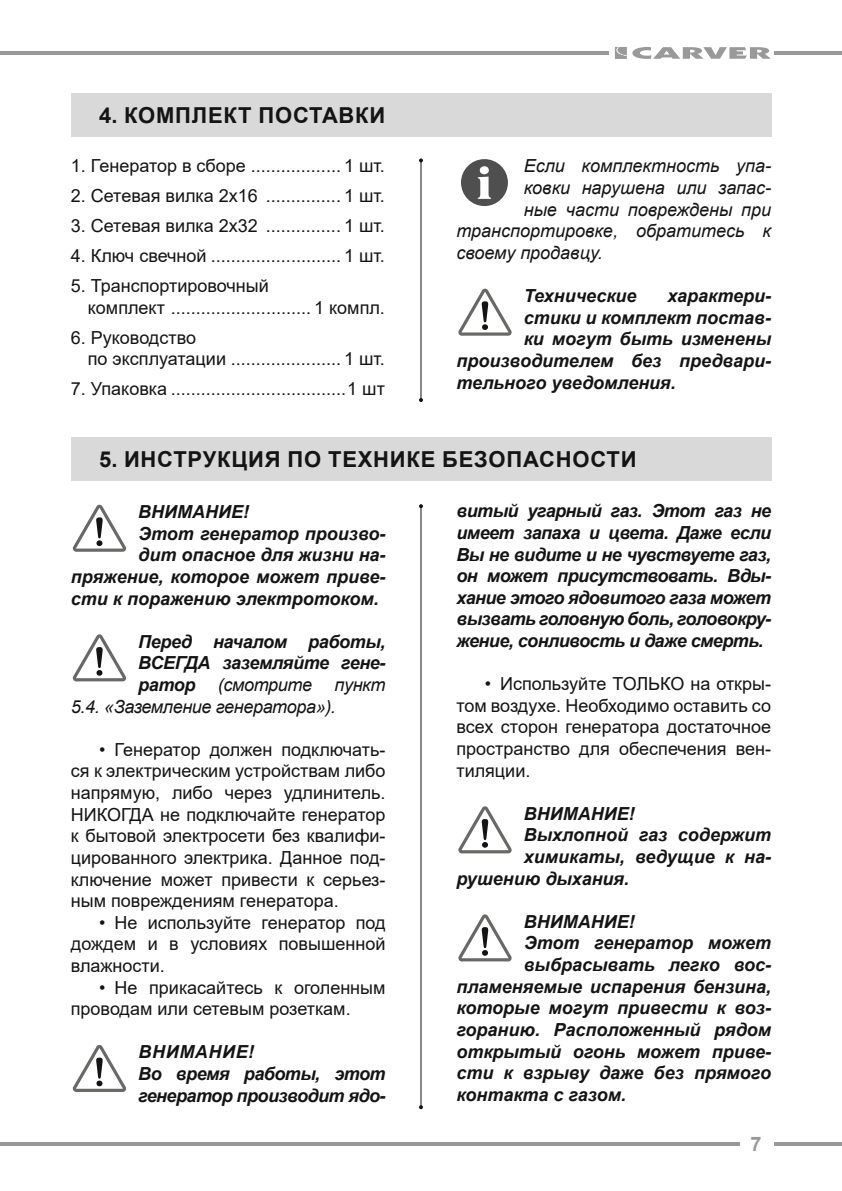
<style>
.page{position:relative;width:842px;height:1191px;background:#fff}
.page>*{position:absolute;margin:0;border:0;box-sizing:border-box;transform-origin:0 0}
.t1{font:700 22px "Arial";letter-spacing:.035em;color:#131413}
.t2{font:700 20px "Arial";color:#999}
.t3{font:18px/21.6px "Arial";color:#131413}
.t4{font:italic 700 18px/21.6px "Arial";color:#131413;text-align:justify}
.t5{font:italic 18px "Arial";color:#131413}
.t6{font:italic 700 18px/21.6px "Arial";letter-spacing:-.03em;color:#131413}
.t7{font:italic 18px "Arial";letter-spacing:-.02em;color:#131413}
.t8{font:italic 700 18px "Arial";letter-spacing:-.02em;color:#131413}
.s1{font-weight:700}
</style>
<div class="page">
<hr style="left:0;top:1142px;width:740px;height:3px;background:#999">
<hr style="left:0;top:51px;width:608px;height:4px;background:#999">
<svg style="left:774px;top:1142px;width:68px;height:3px"></svg>
<hr style="left:774px;top:51px;width:68px;height:4px;background:#999">
<svg style="left:615px;top:47px;width:156px;height:12px"></svg>
<hr style="left:420px;top:160px;width:1px;height:240px;background:#131413">
<svg style="left:419px;top:158px;width:4px;height:4px"></svg>
<svg style="left:419px;top:398px;width:4px;height:4px"></svg>
<div style="left:71px;top:94px;width:700px;height:43px;background:#d9d9d9"></div>
<div style="left:461px;top:159px;width:47px;height:47px;background:#4f4f4f;border-radius:50%"></div>
<svg style="left:478px;top:166px;width:13px;height:33px"></svg>
<svg style="left:458px;top:289px;width:54px;height:47px"></svg>
<svg style="left:458px;top:806px;width:54px;height:47px"></svg>
<svg style="left:458px;top:914px;width:54px;height:47px"></svg>
<svg style="left:73px;top:505px;width:53px;height:47px"></svg>
<svg style="left:73px;top:634px;width:53px;height:47px"></svg>
<svg style="left:73px;top:1045px;width:53px;height:47px"></svg>
<hr style="left:420px;top:506px;width:1px;height:601px;background:#131413">
<svg style="left:419px;top:504px;width:4px;height:4px"></svg>
<svg style="left:419px;top:1105px;width:4px;height:4px"></svg>
<div style="left:71px;top:437px;width:700px;height:44px;background:#d9d9d9"></div>
<p class="t1" style="left:99px;top:100px;width:288px">4. КОМПЛЕКТ ПОСТАВКИ</p>
<p class="t3" style="left:71px;top:154px;width:316px">1. Генератор в сборе .................. 1 шт.</p>
<p class="t3" style="left:71px;top:184px;width:316px">2. Сетевая вилка 2х16 ............... 1 шт.</p>
<p class="t3" style="left:71px;top:214px;width:316px">3. Сетевая вилка 2х32 ............... 1 шт.</p>
<p class="t3" style="left:71px;top:245px;width:316px">4. Ключ свечной .......................... 1 шт.</p>
<p class="t3" style="left:88px;top:275px;width:299px;text-indent:-17px">5. Транспортировочный<br>комплект ............................ 1 компл.</p>
<p class="t3" style="left:88px;top:326px;width:298px;text-indent:-17px">6. Руководство<br>по эксплуатации ...................... 1 шт.</p>
<p class="t3" style="left:71px;top:378px;width:315px">7. Упаковка ...................................1 шт</p>
<p class="t5" style="left:524px;top:154px;width:249px">Если комплектность упа-</p>
<p class="t5" style="left:524px;top:176px;width:249px">ковки нарушена или запас-</p>
<p class="t5" style="left:524px;top:198px;width:249px">ные части повреждены при</p>
<p class="t5" style="left:456px;top:219px;width:316px">транспортировке, обратитесь к</p>
<p class="t5" style="left:456px;top:241px;width:148px">своему продавцу.</p>
<p class="t4" style="left:524px;top:285px;width:114px">Технические</p>
<p class="t4" style="left:667px;top:285px;width:105px">характери-</p>
<p class="t4" style="left:524px;top:307px;width:249px">стики и комплект постав-</p>
<p class="t4" style="left:524px;top:329px;width:249px">ки могут быть изменены</p>
<p class="t4" style="left:456px;top:350px;width:316px">производителем без предвари-</p>
<p class="t4" style="left:456px;top:372px;width:221px">тельного уведомления.</p>
<p class="t1" style="left:99px;top:444px;width:539px">5. ИНСТРУКЦИЯ ПО ТЕХНИКЕ БЕЗОПАСНОСТИ</p>
<p class="t4" style="left:138px;top:501px;width:112px">ВНИМАНИЕ!</p>
<p class="t4" style="left:138px;top:523px;width:249px">Этот генератор произво-</p>
<p class="t4" style="left:138px;top:545px;width:249px">дит опасное для жизни на-</p>
<p class="t4" style="left:71px;top:566px;width:316px">пряжение, которое может приве-</p>
<p class="t4" style="left:71px;top:588px;width:310px">сти к поражению электротоком.</p>
<p class="t8" style="left:138px;top:629px;width:249px">Перед началом работы,</p>
<p class="t8" style="left:138px;top:651px;width:249px">ВСЕГДА заземляйте гене-</p>
<p class="t7" style="left:138px;top:673px;width:249px"><span class="s1">ратор</span> (смотрите пункт</p>
<p class="t7" style="left:71px;top:694px;width:267px">5.4. «Заземление генератора»).</p>
<p class="t3" style="left:71px;top:738px;width:316px;text-align:justify;text-indent:28px">• Генератор должен подключать&shy;ся к электрическим устройствам либо напрямую, либо через удлинитель.<br>НИКОГДА не подключайте генератор к бытовой электросети без квалифи&shy;цированного электрика. Данное под&shy;ключение может привести к серьез&shy;ным повреждениям генератора.</p>
<p class="t3" style="left:71px;top:911px;width:316px;text-align:justify;text-indent:28px">• Не используйте генератор под дождем и в условиях повышенной влажности.</p>
<p class="t3" style="left:71px;top:976px;width:316px;text-indent:28px">• Не прикасайтесь к оголенным проводам или сетевым розеткам.</p>
<p class="t6" style="left:138px;top:1041px;width:249px">ВНИМАНИЕ!<br>Во время работы, этот генератор производит ядо-</p>
<p class="t4" style="left:456px;top:501px;width:316px">витый угарный газ. Этот газ не имеет запаха и цвета. Даже если Вы не видите и не чувствуете газ, он может присутствовать. Вды&shy;хание этого ядовитого газа может вызвать головную боль, головокру&shy;жение, сонливость и даже смерть.</p>
<p class="t3" style="left:456px;top:673px;width:316px;text-align:justify;text-indent:28px">• Используйте ТОЛЬКО на откры&shy;том воздухе. Необходимо оставить со всех сторон генератора достаточное пространство для обеспечения вен&shy;тиляции.</p>
<p class="t4" style="left:524px;top:803px;width:112px">ВНИМАНИЕ!</p>
<p class="t4" style="left:524px;top:825px;width:249px">Выхлопной газ содержит</p>
<p class="t4" style="left:524px;top:846px;width:249px">химикаты, ведущие к на-</p>
<p class="t4" style="left:456px;top:868px;width:174px">рушению дыхания.</p>
<p class="t4" style="left:524px;top:911px;width:112px">ВНИМАНИЕ!</p>
<p class="t4" style="left:524px;top:933px;width:249px">Этот генератор может</p>
<p class="t4" style="left:524px;top:954px;width:249px">выбрасывать легко вос-</p>
<p class="t4" style="left:456px;top:976px;width:316px">пламеняемые испарения бензина,</p>
<p class="t4" style="left:456px;top:997px;width:316px">которые могут привести к воз-</p>
<p class="t4" style="left:456px;top:1019px;width:316px">горанию. Расположенный рядом</p>
<p class="t4" style="left:456px;top:1041px;width:316px">открытый огонь может приве-</p>
<p class="t4" style="left:456px;top:1062px;width:316px">сти к взрыву даже без прямого</p>
<p class="t4" style="left:456px;top:1084px;width:171px">контакта с газом.</p>
<p class="t2" style="left:750px;top:1129px;width:13px">7</p>
</div>
